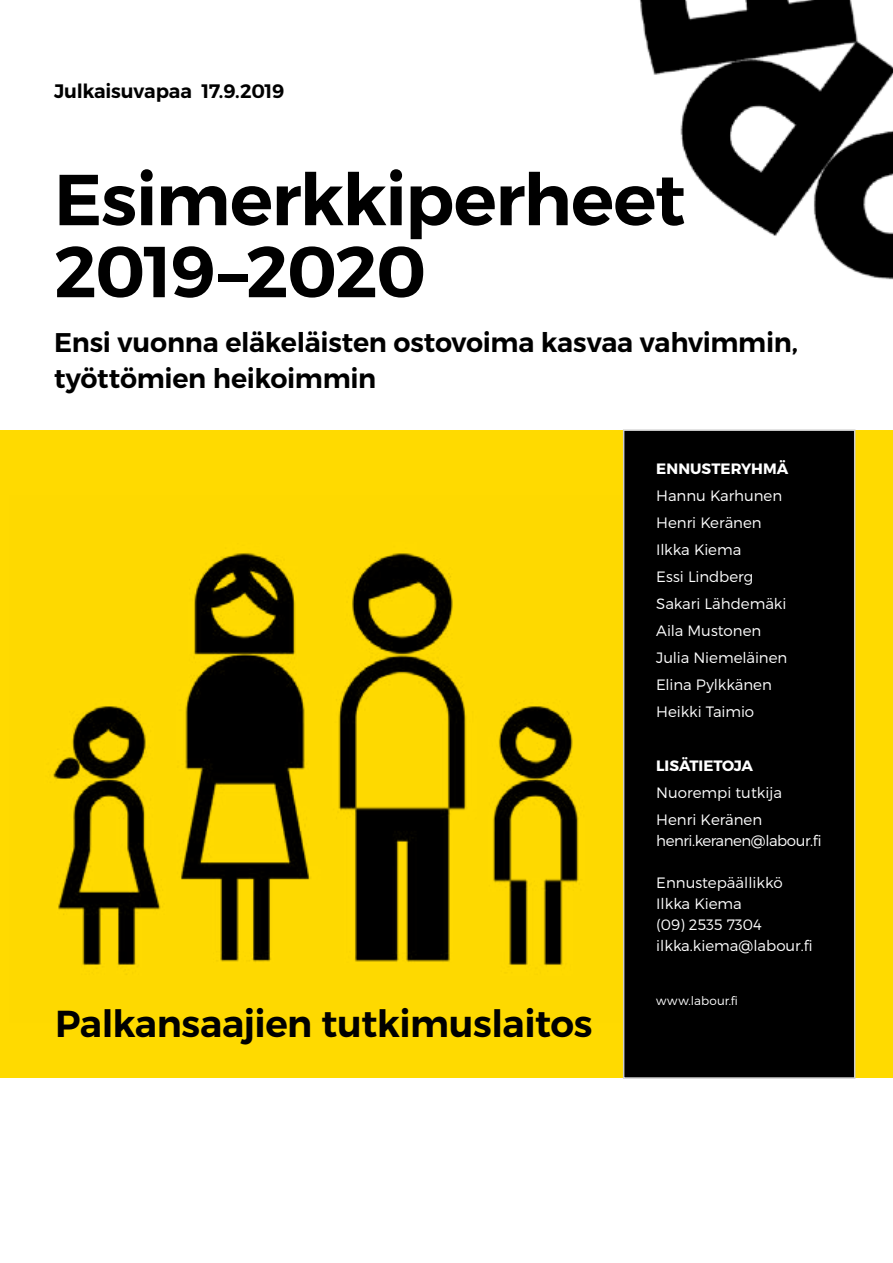
<style>
.page{position:relative;width:893px;height:1263px;background:#fff}
.page>*{position:absolute;margin:0;border:0;box-sizing:border-box;transform-origin:0 0}
.t1{font:600 72px/72px "Montserrat";letter-spacing:-.025em;color:#000}
.t2{font:600 37.5px "Montserrat";letter-spacing:-.015em;color:#000}
.t3{font:600 27px/36px "Montserrat";letter-spacing:-.01em;color:#000}
.t4{font:600 19.5px "Montserrat";letter-spacing:-.01em;color:#000}
.t5{font:300 15px/27px "Montserrat";letter-spacing:-.005em;color:#fff}
.t6{font:700 15px "Montserrat";color:#fff}
.t7{font:300 15px "Montserrat";letter-spacing:-.03em;color:#fff}
.t8{font:300 12px "Montserrat";letter-spacing:.015em;color:#fff}
</style>
<div class="page">
<div style="left:0;top:430px;width:893px;height:648px;background:#ffda00"></div>
<img style="left:53px;top:553px;width:526px;height:422px">
<div style="left:624px;top:430px;width:231px;height:648px;background:#000"></div>
<div style="left:623px;top:429px;width:232px;height:650px;border:2px solid #cdcdcd"></div>
<img style="left:639px;top:0;width:254px;height:280px">
<h3 class="t4" style="left:54px;top:79px;width:232px">Julkaisuvapaa 17.9.2019</h3>
<h1 class="t1" style="left:54px;top:164px;width:633px">Esimerkkiperheet<br>2019–2020</h1>
<h3 class="t3" style="left:54px;top:324px;width:746px">Ensi vuonna eläkeläisten ostovoima kasvaa vahvimmin, työttömien heikoimmin</h3>
<p class="t6" style="left:656px;top:459px;width:134px">ENNUSTERYHMÄ</p>
<p class="t5" style="left:656px;top:482px;width:133px">Hannu Karhunen<br>Henri Keränen<br>Ilkka Kiema<br>Essi Lindberg<br>Sakari Lähdemäki<br>Aila Mustonen<br>Julia Niemeläinen<br>Elina Pylkkänen<br>Heikki Taimio</p>
<p class="t6" style="left:656px;top:756px;width:98px">LISÄTIETOJA</p>
<p class="t5" style="left:656px;top:779px;width:127px">Nuorempi tutkija<br>Henri Keränen</p>
<p class="t7" style="left:656px;top:831px;width:167px">henri.keranen@labour.fi</p>
<p class="t5" style="left:656px;top:872px;width:158px;line-height:21px">Ennustepäällikkö<br>Ilkka Kiema<br>(09) 2535 7304 ilkka.kiema@labour.fi</p>
<h2 class="t2" style="left:55px;top:1001px;width:539px">Palkansaajien tutkimuslaitos</h2>
<p class="t8" style="left:656px;top:993px;width:83px">www.labour.fi</p>
</div>
